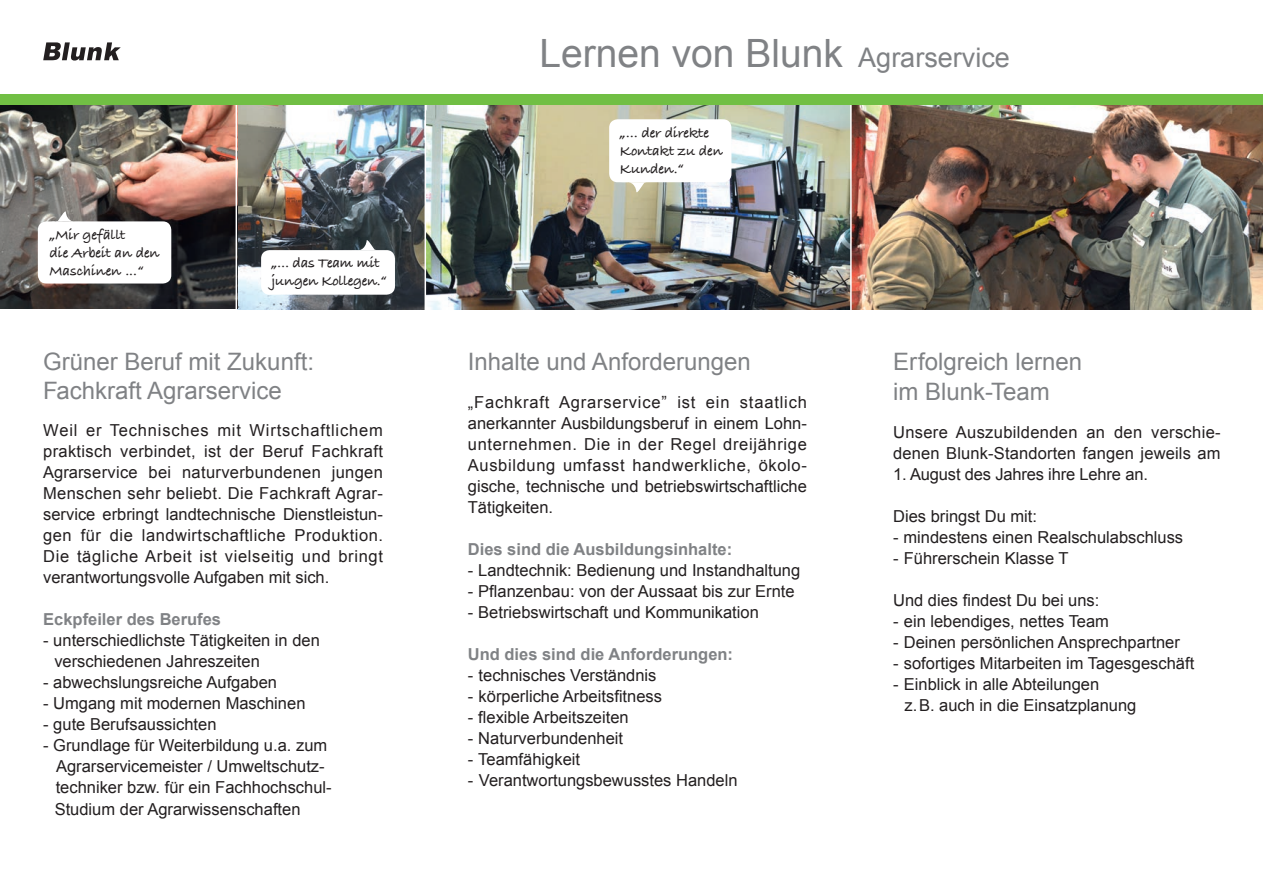
<style>
.page{position:relative;width:1263px;height:893px;background:#fff}
.page>*{position:absolute;margin:0;border:0;box-sizing:border-box;transform-origin:0 0}
.t1{font:39px "Arial";color:#808285}
.Head_grau_groß_neu{font:24px "Arial";color:#808285}
.Fliestext_blau{font:24px "Arial";color:#808285}
.Fliestext_blau-2{font:16.5px/21px "Arial";color:#231f20}
.Head_grau_groß_neu-2{font:16.5px/21px "Arial";letter-spacing:.03em;color:#231f20;text-align:justify}
.Fliestext_blau-3{font:700 16.5px "Arial";color:#808285}
.Fliestext_blau-4{font:16.5px "Arial";letter-spacing:.05em;color:#231f20}
.Head_grau_groß_neu-3{font:16.5px "Arial";letter-spacing:.05em;color:#231f20}
.Head_grau_groß_neu-4{font:16.5px "Arial";color:#231f20}
.Fliestext_blau-5{font:700 15px/18px "Bradley Hand ITCTT";letter-spacing:-.01em;color:#231f20}
.s1{font-size:27px}
</style>
<div class="page">
<img style="left:0;top:105px;width:425px;height:204px">
<img style="left:426px;top:105px;width:837px;height:204px">
<hr style="left:236px;top:93px;width:1px;height:218px;background:#fff">
<hr style="left:850px;top:92px;width:2px;height:225px;background:#fff">
<div style="left:0;top:94px;width:1263px;height:11px;background:#71bf44"></div>
<svg style="left:347px;top:238px;width:36px;height:12px"></svg>
<div style="left:261px;top:250px;width:134px;height:45px;background:#fff;border-radius:9px"></div>
<svg style="left:49px;top:209px;width:37px;height:12px"></svg>
<div style="left:38px;top:221px;width:133px;height:63px;background:#fff;border-radius:9px"></div>
<svg style="left:616px;top:182px;width:37px;height:12px"></svg>
<div style="left:609px;top:119px;width:122px;height:63px;background:#fff;border-radius:9px"></div>
<svg style="left:43px;top:42px;width:78px;height:19px"></svg>
<p class="Fliestext_blau-5" style="left:50px;top:225px;width:77px">„Mir gefällt</p>
<p class="Fliestext_blau-5" style="left:50px;top:243px;width:112px">die Arbeit an den<br>Maschinen ...“</p>
<p class="Fliestext_blau-5" style="left:271px;top:253px;width:110px">„… das Team mit</p>
<p class="Fliestext_blau-5" style="left:271px;top:271px;width:116px">jungen Kollegen.“</p>
<p class="Head_grau_groß_neu" style="left:43px;top:346px;width:272px">Grüner Beruf mit Zukunft:</p>
<p class="Head_grau_groß_neu" style="left:43px;top:375px;width:240px">Fachkraft Agrarservice</p>
<p class="Head_grau_groß_neu-3" style="left:43px;top:420px;width:341px">Weil er Technisches mit Wirtschaftlichem</p>
<p class="Head_grau_groß_neu-2" style="left:43px;top:441px;width:341px">praktisch verbindet, ist der Beruf Fachkraft Agrarservice bei naturverbundenen jungen Menschen sehr beliebt. Die Fachkraft Agrar&shy;service erbringt landtechnische Dienstleistun&shy;gen für die landwirtschaftliche Produktion.</p>
<p class="Head_grau_groß_neu-2" style="left:43px;top:546px;width:341px">Die tägliche Arbeit ist vielseitig und bringt</p>
<p class="Head_grau_groß_neu-4" style="left:43px;top:567px;width:288px">verantwortungsvolle Aufgaben mit sich.</p>
<p class="Fliestext_blau-3" style="left:43px;top:609px;width:179px">Eckpfeiler des Berufes</p>
<p class="Fliestext_blau-2" style="left:43px;top:630px;width:278px">- unterschiedlichste Tätigkeiten in den</p>
<p class="Fliestext_blau-2" style="left:54px;top:651px;width:207px">verschiedenen Jahreszeiten</p>
<p class="Fliestext_blau-2" style="left:43px;top:672px;width:235px">- abwechslungsreiche Aufgaben</p>
<p class="Fliestext_blau-2" style="left:43px;top:693px;width:264px">- Umgang mit modernen Maschinen</p>
<p class="Fliestext_blau-2" style="left:43px;top:714px;width:175px">- gute Berufsaussichten</p>
<p class="Fliestext_blau-2" style="left:43px;top:735px;width:285px">- Grundlage für Weiterbildung u.a. zum</p>
<p class="Fliestext_blau-2" style="left:56px;top:756px;width:270px">Agrarservicemeister / Umweltschutz-</p>
<p class="Fliestext_blau-2" style="left:56px;top:777px;width:278px">techniker bzw. für ein Fachhochschul-</p>
<p class="Fliestext_blau-2" style="left:55px;top:798px;width:247px">Studium der Agrarwissenschaften</p>
<p class="t1" style="left:539px;top:27px;width:472px">Lernen von Blunk <span class="s1">Agrarservice</span></p>
<p class="Fliestext_blau-5" style="left:620px;top:123px;width:91px">„… der direkte</p>
<p class="Fliestext_blau-5" style="left:620px;top:141px;width:104px">Kontakt zu den<br>Kunden.“</p>
<p class="Fliestext_blau" style="left:468px;top:346px;width:284px">Inhalte und Anforderungen</p>
<p class="Fliestext_blau-4" style="left:468px;top:391px;width:341px">„Fachkraft Agrarservice” ist ein staatlich</p>
<p class="Fliestext_blau-2" style="left:468px;top:413px;width:341px">anerkannter Ausbildungsberuf in einem Lohn&shy;unternehmen. Die in der Regel dreijährige</p>
<p class="Fliestext_blau-2" style="left:468px;top:455px;width:341px;text-align:justify">Ausbildung umfasst handwerkliche, ökolo&shy;gische, technische und betriebswirtschaftliche Tätigkeiten.</p>
<p class="Fliestext_blau-3" style="left:468px;top:538px;width:266px">Dies sind die Ausbildungsinhalte:</p>
<p class="Fliestext_blau-2" style="left:468px;top:560px;width:334px">- Landtechnik: Bedienung und Instandhaltung</p>
<p class="Fliestext_blau-2" style="left:468px;top:581px;width:328px">- Pflanzenbau: von der Aussaat bis zur Ernte</p>
<p class="Fliestext_blau-2" style="left:468px;top:602px;width:293px">- Betriebswirtschaft und Kommunikation</p>
<p class="Fliestext_blau-3" style="left:468px;top:643px;width:267px">Und dies sind die Anforderungen:</p>
<p class="Fliestext_blau-2" style="left:468px;top:665px;width:190px">- technisches Verständnis</p>
<p class="Fliestext_blau-2" style="left:468px;top:686px;width:196px">- körperliche Arbeitsfitness</p>
<p class="Fliestext_blau-2" style="left:468px;top:707px;width:162px">- flexible Arbeitszeiten</p>
<p class="Fliestext_blau-2" style="left:468px;top:728px;width:157px">- Naturverbundenheit</p>
<p class="Fliestext_blau-2" style="left:468px;top:749px;width:114px">- Teamfähigkeit</p>
<p class="Fliestext_blau-2" style="left:468px;top:770px;width:271px">- Verantwortungsbewusstes Handeln</p>
<p class="Head_grau_groß_neu" style="left:893px;top:346px;width:191px">Erfolgreich lernen</p>
<p class="Head_grau_groß_neu" style="left:893px;top:376px;width:158px">im Blunk-Team</p>
<p class="Fliestext_blau-2" style="left:893px;top:422px;width:329px">Unsere Auszubildenden an den verschie&shy;denen Blunk-Standorten fangen jeweils am</p>
<p class="Fliestext_blau-2" style="left:893px;top:464px;width:256px">1. August des Jahres ihre Lehre an.</p>
<p class="Fliestext_blau-2" style="left:893px;top:506px;width:145px">Dies bringst Du mit:</p>
<p class="Fliestext_blau-2" style="left:893px;top:527px;width:292px">- mindestens einen Realschulabschluss</p>
<p class="Fliestext_blau-2" style="left:893px;top:548px;width:177px">- Führerschein Klasse T</p>
<p class="Fliestext_blau-2" style="left:893px;top:590px;width:208px">Und dies findest Du bei uns:</p>
<p class="Fliestext_blau-2" style="left:893px;top:611px;width:217px">- ein lebendiges, nettes Team</p>
<p class="Fliestext_blau-2" style="left:893px;top:632px;width:288px">- Deinen persönlichen Ansprechpartner</p>
<p class="Fliestext_blau-2" style="left:893px;top:653px;width:303px">- sofortiges Mitarbeiten im Tagesgeschäft</p>
<p class="Fliestext_blau-2" style="left:893px;top:674px;width:208px">- Einblick in alle Abteilungen</p>
<p class="Fliestext_blau-2" style="left:904px;top:695px;width:233px">z.B. auch in die Einsatzplanung</p>
</div>
